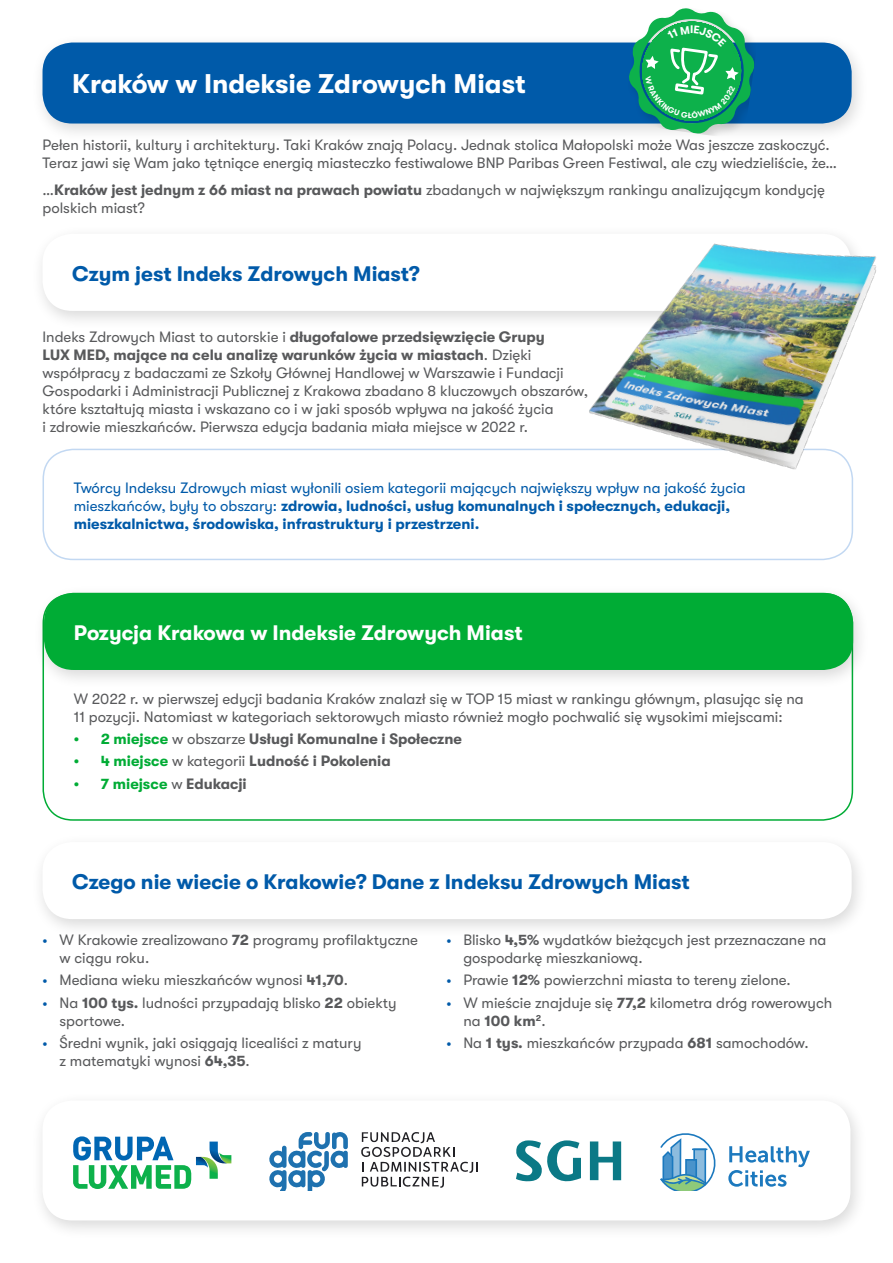
<style>
.page{position:relative;width:893px;height:1263px;background:#fff}
.page>*{position:absolute;margin:0;border:0;box-sizing:border-box;transform-origin:0 0}
.t1{font:700 27px "GT Walsheim";color:#fff}
.t2{font:700 21px "GT Walsheim";color:#005aa9}
.t3{font:700 21px "GT Walsheim";color:#fff}
.t4{font:15px/18px "GT Walsheim";color:#58595b}
.t5{font:15px/18px "GT Walsheim";color:#005aa9}
.t6{font:700 15px "GT Walsheim";color:#58595b}
.t7{font:700 15px "GT Walsheim";color:#00ac35}
.t8{font:700 10.95px "GT Walsheim";color:#fff}
.s1{font-weight:700}
.s2{color:#00ac35}
.s3{font-weight:400}
.s4{font-weight:400;color:#58595b}
.s5{color:#58595b}
.s6{font-family:"FS Joey";font-weight:500;color:#005aa9}
</style>
<div class="page">
<div style="left:31px;top:1091px;width:837px;height:149px;background:#000;opacity:.15"></div>
<div style="left:43px;top:1100px;width:807px;height:120px;background:#fff;border-radius:30px"></div>
<svg style="left:590px;top:1141px;width:31px;height:39px"></svg>
<svg style="left:516px;top:1140px;width:65px;height:42px"></svg>
<svg style="left:269px;top:1132px;width:79px;height:59px"></svg>
<svg style="left:361px;top:1132px;width:117px;height:56px"></svg>
<svg style="left:73px;top:1136px;width:158px;height:53px"></svg>
<svg style="left:728px;top:1146px;width:82px;height:41px"></svg>
<svg style="left:660px;top:1133px;width:56px;height:58px"></svg>
<div style="left:31px;top:33px;width:838px;height:110px;background:#000;opacity:.15"></div>
<div style="left:43px;top:43px;width:809px;height:81px;background:#005aa9;border-radius:30px"></div>
<div style="left:31px;top:225px;width:838px;height:105px;background:#000;opacity:.15"></div>
<div style="left:43px;top:234px;width:809px;height:77px;background:#fff;border-radius:30px"></div>
<div style="left:43px;top:449px;width:810px;height:111px;border:2px solid #c2d8f2;border-radius:30px"></div>
<div style="left:33px;top:584px;width:837px;height:105px;background:#000;opacity:.15"></div>
<div style="left:44px;top:593px;width:809px;height:77px;background:#00ac35;border-radius:30px"></div>
<div style="left:31px;top:833px;width:838px;height:106px;background:#000;opacity:.15"></div>
<div style="left:43px;top:842px;width:809px;height:77px;background:#fff;border-radius:30px"></div>
<img style="left:524px;top:225px;width:352px;height:298px">
<div style="left:625px;top:4px;width:136px;height:136px;background:#000;opacity:.15"></div>
<svg style="left:628px;top:8px;width:127px;height:126px"></svg>
<h1 class="t1" style="left:72px;top:69px;width:455px">Kraków w Indeksie Zdrowych Miast</h1>
<p class="t8" style="left:690px;top:23px;width:5px">I</p>
<p class="t4" style="left:43px;top:136px;width:796px">Pełen historii, kultury i architektury. Taki Kraków znają Polacy. Jednak stolica Małopolski może Was jeszcze zaskoczyć.<br>Teraz jawi się Wam jako tętniące energią miasteczko festiwalowe BNP Paribas Green Festiwal, ale czy wiedzieliście, że…</p>
<p class="t4" style="left:43px;top:180px;width:784px">…<span class="s1">Kraków jest jednym z 66 miast na prawach powiatu</span> zbadanych w największym rankingu analizującym kondycję polskich miast?</p>
<h2 class="t2" style="left:72px;top:262px;width:349px">Czym jest Indeks Zdrowych Miast?</h2>
<p class="t4" style="left:43px;top:328px;width:547px">Indeks Zdrowych Miast to autorskie i <span class="s1">długofalowe przedsięwzięcie Grupy<br>LUX MED, mające na celu analizę warunków życia w miastach</span>. Dzięki współpracy z badaczami ze Szkoły Głównej Handlowej w Warszawie i Fundacji Gospodarki i Administracji Publicznej z Krakowa zbadano 8 kluczowych obszarów, które kształtują miasta i wskazano co i w jaki sposób wpływa na jakość życia<br>i zdrowie mieszkańców. Pierwsza edycja badania miała miejsce w 2022 r.</p>
<p class="t5" style="left:74px;top:479px;width:673px">Twórcy Indeksu Zdrowych miast wyłonili osiem kategorii mających największy wpływ na jakość życia mieszkańców, były to obszary: <span class="s1">zdrowia, ludności, usług komunalnych i społecznych, edukacji, mieszkalnictwa, środowiska, infrastruktury i przestrzeni.</span></p>
<h2 class="t3" style="left:74px;top:621px;width:450px">Pozycja Krakowa w Indeksie Zdrowych Miast</h2>
<p class="t4" style="left:74px;top:690px;width:731px">W 2022 r. w pierwszej edycji badania Kraków znalazł się w TOP 15 miast w rankingu głównym, plasując się na<br>11 pozycji. Natomiast w kategoriach sektorowych miasto również mogło pochwalić się wysokimi miejscami:</p>
<p class="t6" style="left:74px;top:731px;width:390px"><span class="s2">• 2 miejsce</span> <span class="s3">w obszarze</span> Usługi Komunalne i Społeczne</p>
<p class="t6" style="left:74px;top:753px;width:318px"><span class="s2">• 4 miejsce</span> <span class="s3">w kategorii</span> Ludność i Pokolenia</p>
<p class="t7" style="left:74px;top:775px;width:174px">• 7 miejsce <span class="s4">w</span> <span class="s5">Edukacji</span></p>
<h2 class="t2" style="left:72px;top:870px;width:619px">Czego nie wiecie o Krakowie? Dane z Indeksu Zdrowych Miast</h2>
<p class="t4" style="left:60px;top:931px;width:360px;text-indent:-17px"><span class="s6">•</span> W Krakowie zrealizowano <span class="s1">72</span> programy profilaktyczne w ciągu roku.</p>
<p class="t4" style="left:43px;top:971px;width:307px"><span class="s6">•</span> Mediana wieku mieszkańców wynosi <span class="s1">41,70</span>.</p>
<p class="t4" style="left:60px;top:993px;width:339px;text-indent:-17px"><span class="s6">•</span> Na <span class="s1">100 tys.</span> ludności przypadają blisko <span class="s1">22</span> obiekty sportowe.</p>
<p class="t4" style="left:60px;top:1034px;width:303px;text-indent:-17px"><span class="s6">•</span> Średni wynik, jaki osiągają licealiści z matury z matematyki wynosi <span class="s1">64,35</span>.</p>
<p class="t4" style="left:463px;top:931px;width:364px;text-indent:-17px"><span class="s6">•</span> Blisko <span class="s1">4,5%</span> wydatków bieżących jest przeznaczane na gospodarkę mieszkaniową.</p>
<p class="t4" style="left:446px;top:971px;width:346px"><span class="s6">•</span> Prawie <span class="s1">12%</span> powierzchni miasta to tereny zielone.</p>
<p class="t4" style="left:463px;top:993px;width:370px;text-indent:-17px"><span class="s6">•</span> W mieście znajduje się <span class="s1">77,2</span> kilometra dróg rowerowych na <span class="s1">100 km</span><sup>2</sup>.</p>
<p class="t4" style="left:446px;top:1034px;width:364px"><span class="s6">•</span> Na <span class="s1">1 tys.</span> mieszkańców przypada <span class="s1">681</span> samochodów.</p>
</div>
